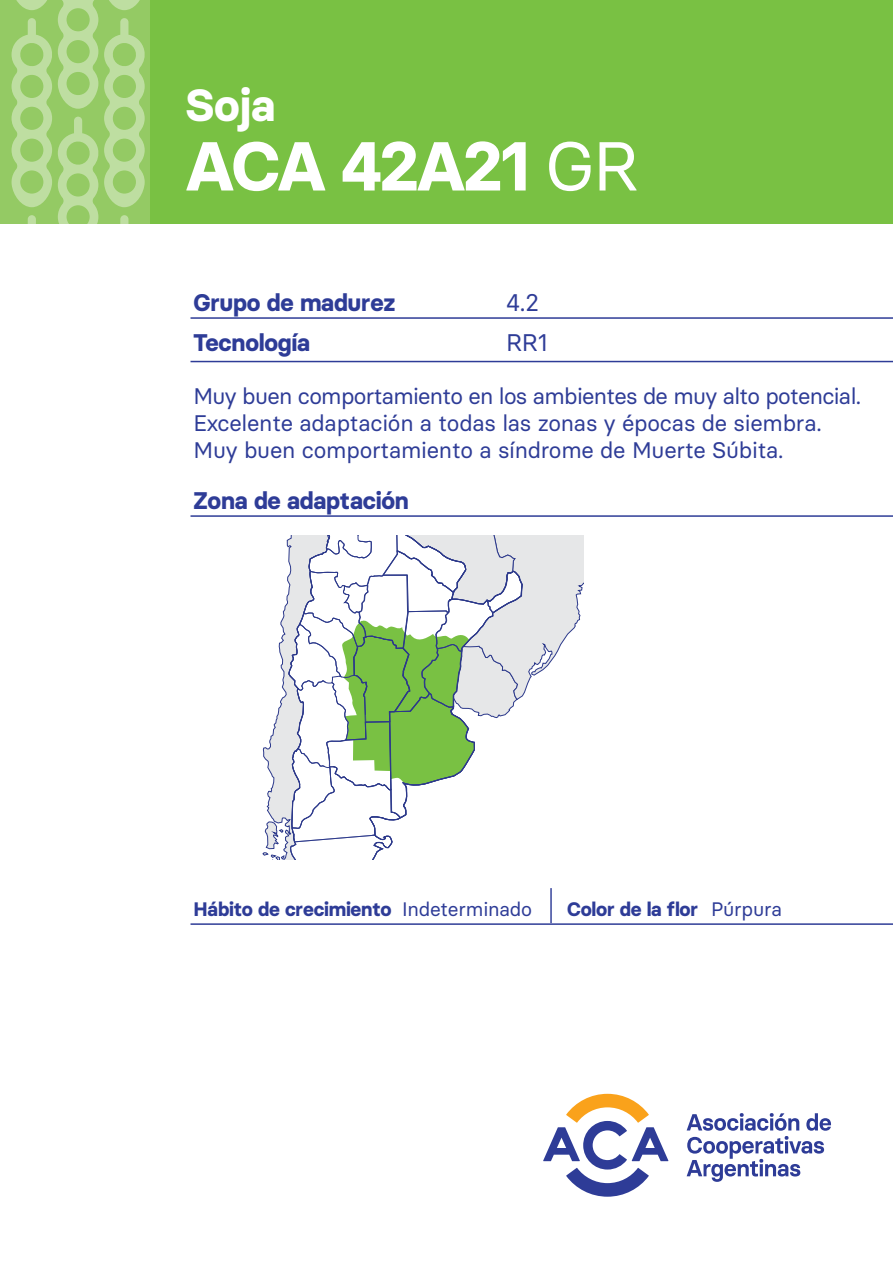
<style>
.page{position:relative;width:893px;height:1263px;background:#fff}
.page>*{position:absolute;margin:0;border:0;box-sizing:border-box;transform-origin:0 0}
.t1{font:700 69px "Basier Circle";letter-spacing:-.03em;color:#fff}
.t2{font:700 45px "Basier Circle";color:#fff}
.t3{font:700 24px/40.8px "Basier Circle";letter-spacing:-.01em;color:#2e3c97}
.t4{font:24px/40.8px "Basier Circle";color:#2e3c97}
.t5{font:22.5px/27px "Basier Circle";letter-spacing:-.01em;color:#2e3c97}
.t6{font:700 19.5px "Basier Circle";letter-spacing:-.01em;color:#2e3c97}
.s1{font-weight:400}
</style>
<div class="page">
<svg style="left:523px;top:536px;width:61px;height:160px"></svg>
<svg style="left:262px;top:539px;width:26px;height:321px"></svg>
<svg style="left:288px;top:536px;width:235px;height:324px"></svg>
<div style="left:0;top:0;width:170px;height:223px;background:#94ca64"></div>
<svg style="left:12px;top:0;width:133px;height:223px"></svg>
<div style="left:151px;top:0;width:742px;height:223px;background:#79c143"></div>
<hr style="left:190px;top:317px;width:703px;height:2px;background:#2e3c97">
<hr style="left:190px;top:515px;width:703px;height:2px;background:#2e3c97">
<hr style="left:190px;top:361px;width:703px;height:1px;background:#2e3c97">
<svg style="left:687px;top:1113px;width:144px;height:69px"></svg>
<svg style="left:543px;top:1094px;width:125px;height:103px"></svg>
<hr style="left:190px;top:923px;width:703px;height:2px;background:#2e3c97">
<hr style="left:550px;top:888px;width:2px;height:35px;background:#2e3c97">
<h2 class="t2" style="left:186px;top:77px;width:91px">Soja</h2>
<h1 class="t1" style="left:186px;top:123px;width:455px">ACA 42A21 <span class="s1">GR</span></h1>
<p class="t3" style="left:193px;top:281px;width:203px">Grupo de madurez<br>Tecnología</p>
<p class="t5" style="left:194px;top:382px;width:669px">Muy buen comportamiento en los ambientes de muy alto potencial.<br>Excelente adaptación a todas las zonas y épocas de siembra.<br>Muy buen comportamiento a síndrome de Muerte Súbita.</p>
<p class="t3" style="left:194px;top:479px;width:217px">Zona de adaptación</p>
<p class="t4" style="left:506px;top:281px;width:43px">4.2<br>RR1</p>
<p class="t6" style="left:193px;top:897px;width:340px">Hábito de crecimiento <span class="s1">Indeterminado</span></p>
<p class="t6" style="left:567px;top:897px;width:217px">Color de la flor <span class="s1">Púrpura</span></p>
</div>
